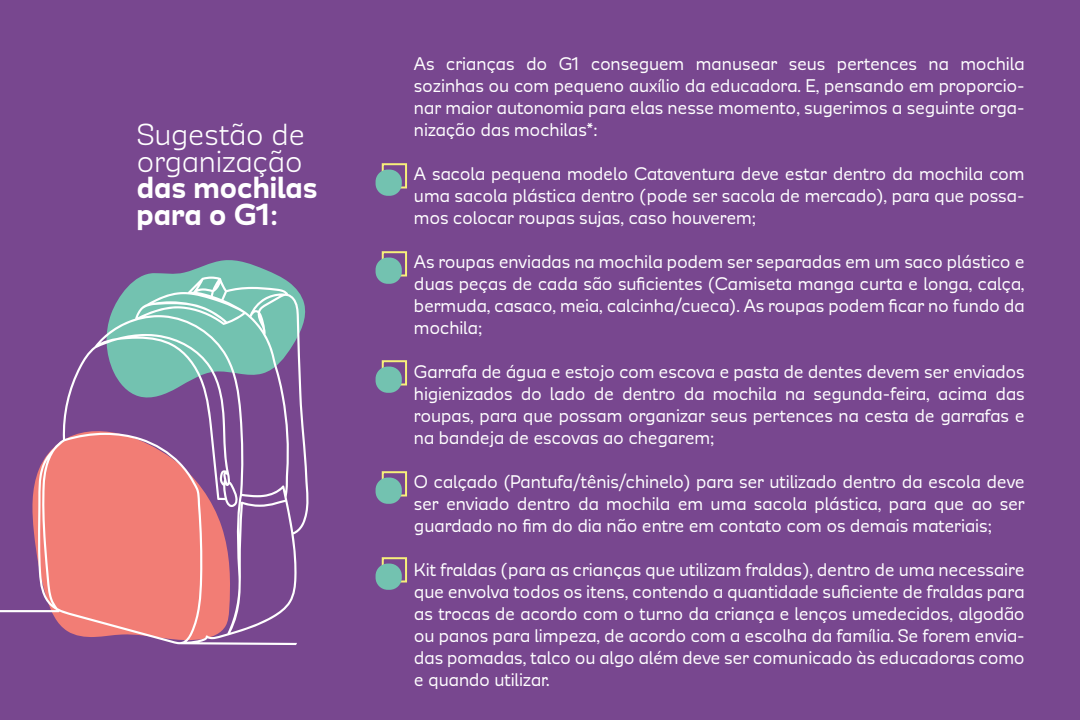
<style>
.page{position:relative;width:1080px;height:720px;background:#78478f}
.page>*{position:absolute;margin:0;border:0;box-sizing:border-box;transform-origin:0 0}
.t1{font:35px/26.6px "Modernica";letter-spacing:-.015em;color:#fff}
.t2{font:800 35px/26.6px "Modernica";letter-spacing:-.005em;color:#fff}
.t3{font:21px/22px "Modernica";letter-spacing:-.015em;color:#fff;text-align:justify}
</style>
<div class="page">
<svg style="left:140px;top:260px;width:141px;height:17px"></svg>
<svg style="left:0;top:277px;width:309px;height:368px"></svg>
<div style="left:382px;top:163px;width:25px;height:25px;border:2px solid #f7f07a"></div>
<div style="left:376px;top:170px;width:26px;height:26px;background:#73c2b0;border-radius:12px"></div>
<div style="left:382px;top:251px;width:25px;height:25px;border:2px solid #f7f07a"></div>
<div style="left:376px;top:258px;width:26px;height:26px;background:#73c2b0;border-radius:12px"></div>
<div style="left:382px;top:360px;width:25px;height:25px;border:2px solid #f7f07a"></div>
<div style="left:376px;top:367px;width:26px;height:26px;background:#73c2b0;border-radius:12px"></div>
<div style="left:382px;top:471px;width:25px;height:25px;border:2px solid #f7f07a"></div>
<div style="left:376px;top:478px;width:26px;height:26px;background:#73c2b0;border-radius:12px"></div>
<div style="left:382px;top:557px;width:25px;height:25px;border:2px solid #f7f07a"></div>
<div style="left:376px;top:564px;width:26px;height:26px;background:#73c2b0;border-radius:12px"></div>
<h1 class="t1" style="left:136px;top:122px;width:170px">Sugestão de organização</h1>
<h1 class="t2" style="left:136px;top:176px;width:183px">das mochilas para o G1:</h1>
<p class="t3" style="left:414px;top:53px;width:612px">As crianças do G1 conseguem manusear seus pertences na mochila sozinhas ou com pequeno auxílio da educadora. E, pensando em proporcio&shy;nar maior autonomia para elas nesse momento, sugerimos a seguinte orga&shy;nização das mochilas*:</p>
<p class="t3" style="left:414px;top:163px;width:612px">A sacola pequena modelo Cataventura deve estar dentro da mochila com uma sacola plástica dentro (pode ser sacola de mercado), para que possa&shy;mos colocar roupas sujas, caso houverem;</p>
<p class="t3" style="left:414px;top:251px;width:612px">As roupas enviadas na mochila podem ser separadas em um saco plástico e duas peças de cada são suficientes (Camiseta manga curta e longa, calça, bermuda, casaco, meia, calcinha/cueca). As roupas podem ficar no fundo da mochila;</p>
<p class="t3" style="left:414px;top:361px;width:612px">Garrafa de água e estojo com escova e pasta de dentes devem ser enviados higienizados do lado de dentro da mochila na segunda-feira, acima das roupas, para que possam organizar seus pertences na cesta de garrafas e na bandeja de escovas ao chegarem;</p>
<p class="t3" style="left:414px;top:471px;width:612px">O calçado (Pantufa/tênis/chinelo) para ser utilizado dentro da escola deve ser enviado dentro da mochila em uma sacola plástica, para que ao ser guardado no fim do dia não entre em contato com os demais materiais;</p>
<p class="t3" style="left:414px;top:559px;width:612px">Kit fraldas (para as crianças que utilizam fraldas), dentro de uma necessaire que envolva todos os itens, contendo a quantidade suficiente de fraldas para as trocas de acordo com o turno da criança e lenços umedecidos, algodão ou panos para limpeza, de acordo com a escolha da família. Se forem envia&shy;das pomadas, talco ou algo além deve ser comunicado às educadoras como e quando utilizar.</p>
</div>
